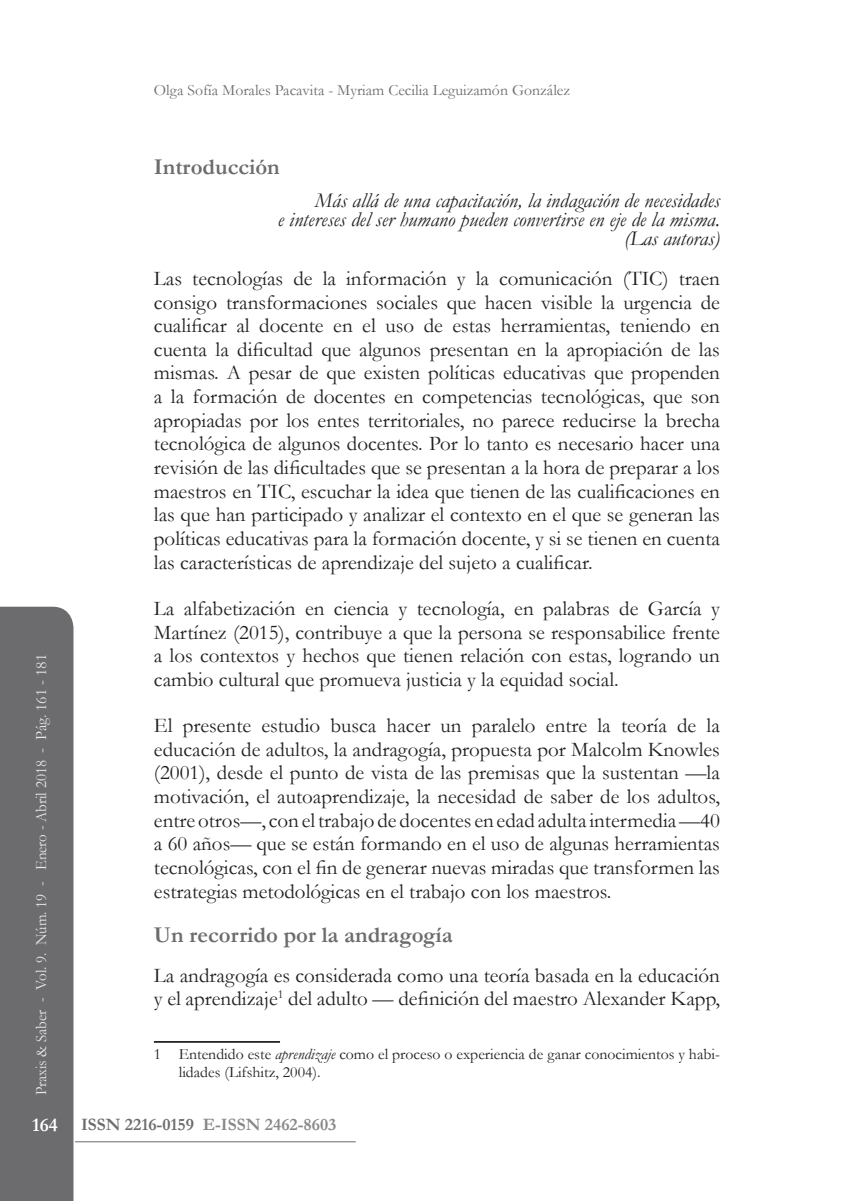
<style>
.page{position:relative;width:859px;height:1201px;background:#fff}
.page>*{position:absolute;margin:0;border:0;box-sizing:border-box;transform-origin:0 0}
.t1{font:700 22.75px "Garamond";color:#6c6c6e}
.t2{font:21px/23.6px "Garamond";color:#231f20;text-align:justify}
.t3{font:italic 21px/19.2px "Garamond";color:#231f20;text-align:right}
.t4{font:700 17.5px "Garamond";color:#888}
.t5{font:15.75px/17.5px "Garamond";color:#231f20}
.t6{font:15.75px "Garamond";color:#6c6c6e}
.t7{font:15.75px "Garamond";color:#e6e7e9;scale:.95 1}
.s1{font-style:italic}
.s2{font-size:19.25px;color:#fff}
.s3{color:#6c6d70}
</style>
<div class="page">
<div style="left:0;top:606px;width:73px;height:594px;background:#6c6c6e"></div>
<hr style="left:75px;top:1141px;width:280px;height:1px;background:#6c6c6e">
<hr style="left:154px;top:1041px;width:126px;height:1px;background:#231f20">
<p class="t7" style="left:30px;top:1095px;width:466px;rotate:-90deg">Praxis &amp; Saber - Vol. 9. Núm. 19 - Enero - Abril 2018 - Pág. 161 - 181</p>
<p class="t6" style="left:154px;top:80px;width:417px">Olga Sofía Morales Pacavita - Myriam Cecilia Leguizamón González</p>
<p class="t1" style="left:154px;top:151px;width:127px">Introducción</p>
<p class="t3" style="left:278px;top:190px;width:443px">Más allá de una capacitación, la indagación de necesidades<br>e intereses del ser humano pueden convertirse en eje de la misma. (Las autoras)</p>
<p class="t2" style="left:154px;top:266px;width:567px">Las tecnologías de la información y la comunicación (TIC) traen consigo transformaciones sociales que hacen visible la urgencia de cualificar al docente en el uso de estas herramientas, teniendo en cuenta la dificultad que algunos presentan en la apropiación de las mismas. A pesar de que existen políticas educativas que propenden a la formación de docentes en competencias tecnológicas, que son apropiadas por los entes territoriales, no parece reducirse la brecha tecnológica de algunos docentes. Por lo tanto es necesario hacer una revisión de las dificultades que se presentan a la hora de preparar a los maestros en TIC, escuchar la idea que tienen de las cualificaciones en las que han participado y analizar el contexto en el que se generan las políticas educativas para la formación docente, y si se tienen en cuenta las características de aprendizaje del sujeto a cualificar.</p>
<p class="t2" style="left:154px;top:596px;width:567px">La alfabetización en ciencia y tecnología, en palabras de García y Martínez (2015), contribuye a que la persona se responsabilice frente a los contextos y hechos que tienen relación con estas, logrando un cambio cultural que promueva justicia y la equidad social.</p>
<p class="t2" style="left:154px;top:713px;width:567px">El presente estudio busca hacer un paralelo entre la teoría de la educación de adultos, la andragogía, propuesta por Malcolm Knowles (2001), desde el punto de vista de las premisas que la sustentan —la motivación, el autoaprendizaje, la necesidad de saber de los adultos, entre otros—, con el trabajo de docentes en edad adulta intermedia —40 a 60 años— que se están formando en el uso de algunas herramientas tecnológicas, con el fin de generar nuevas miradas que transformen las estrategias metodológicas en el trabajo con los maestros.</p>
<p class="t1" style="left:154px;top:919px;width:300px">Un recorrido por la andragogía</p>
<p class="t2" style="left:154px;top:962px;width:567px">La andragogía es considerada como una teoría basada en la educación y el aprendizaje<sup>1</sup> del adulto — definición del maestro Alexander Kapp,</p>
<p class="t5" style="left:179px;top:1045px;width:542px;text-indent:-25px">1 Entendido este <span class="s1">aprendizaje</span> como el proceso o experiencia de ganar conocimientos y habi&shy;lidades (Lifshitz, 2004).</p>
<p class="t4" style="left:32px;top:1112px;width:306px"><span class="s2">164</span> <span class="s3">ISSN 2216-0159</span> E-ISSN 2462-8603</p>
</div>
